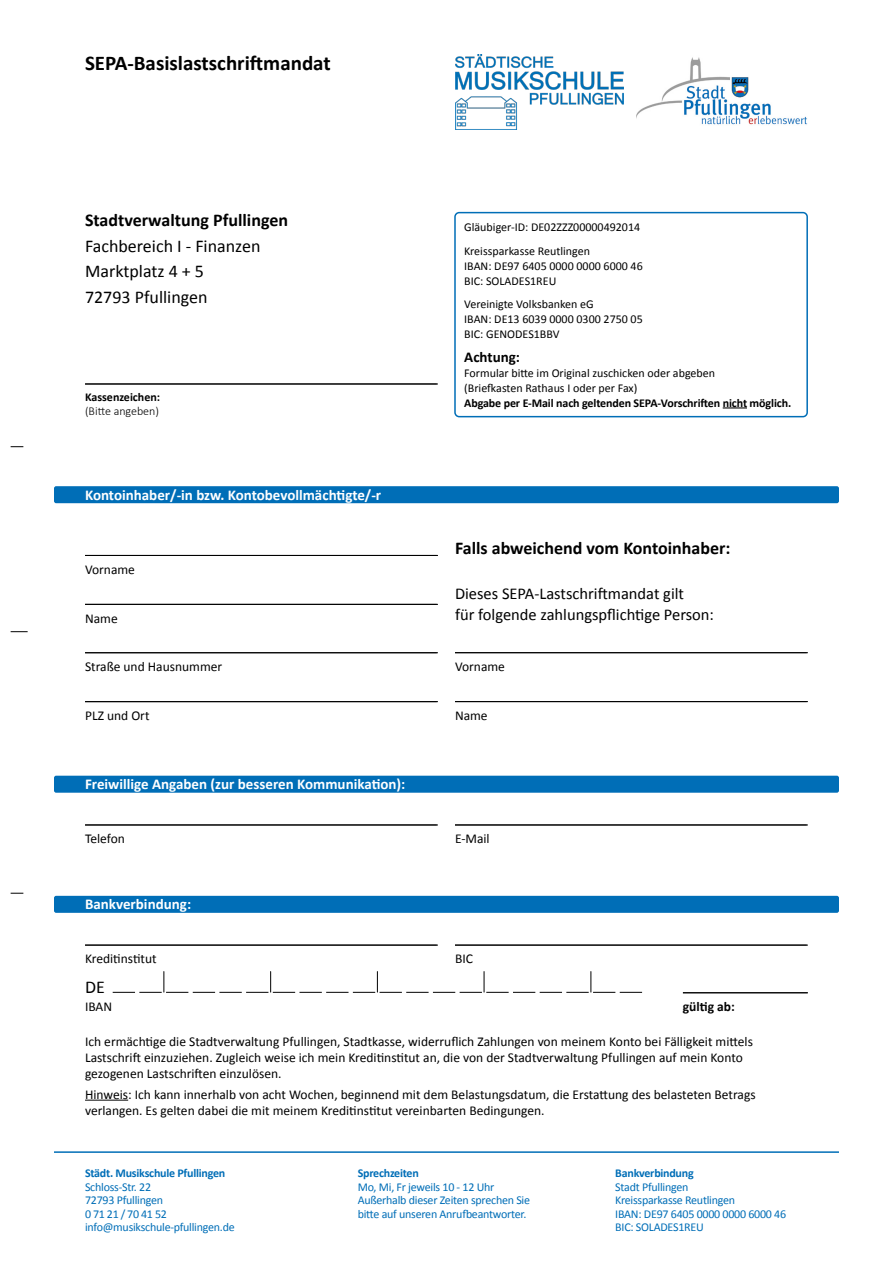
<style>
.page{position:relative;width:893px;height:1263px;background:#fff}
.page>*{position:absolute;margin:0;border:0;box-sizing:border-box;transform-origin:0 0}
.t1{font:700 21px "Calibri";color:#000}
.t2{font:700 18px "Calibri";color:#000}
.t3{font:18px/25.5px "Calibri";color:#000}
.t4{font:16.5px/21px "Calibri";color:#000}
.t5{font:700 15px "Calibri";color:#fff}
.t6{font:700 15px "Calibri";color:#000}
.t7{font:13.5px/16.2px "Calibri";color:#000}
.t8{font:700 13.5px "Calibri";color:#000}
.t9{font:12px/13.5px "Calibri";letter-spacing:-.02em;color:#006eb7}
.t10{font:12px/15px "Calibri";color:#000}
.t11{font:700 12px "Calibri";letter-spacing:-.01em;color:#000}
.t12{font:700 12px "Calibri";letter-spacing:-.02em;color:#006eb7}
.t13{font:300 12px "Calibri";color:#000}
</style>
<div class="page">
<div style="left:54px;top:486px;width:785px;height:17px;background:#006eb7;border-radius:2px"></div>
<div style="left:54px;top:776px;width:785px;height:17px;background:#006eb7;border-radius:2px"></div>
<div style="left:54px;top:896px;width:785px;height:17px;background:#006eb7;border-radius:2px"></div>
<img style="left:455px;top:54px;width:169px;height:75px">
<svg style="left:11px;top:446px;width:12px;height:1px"></svg>
<svg style="left:11px;top:631px;width:17px;height:1px"></svg>
<svg style="left:11px;top:893px;width:12px;height:1px"></svg>
<svg style="left:723px;top:407px;width:24px;height:1px"></svg>
<div style="left:454px;top:212px;width:354px;height:205px;border:2px solid #006eb7;border-radius:4px"></div>
<hr style="left:85px;top:1100px;width:43px;height:1px;background:#000">
<hr style="left:54px;top:1151px;width:785px;height:2px;background:#006eb7">
<img style="left:636px;top:57px;width:171px;height:68px">
<hr style="left:85px;top:652px;width:353px;height:1px;background:#000">
<hr style="left:85px;top:555px;width:353px;height:1px;background:#000">
<hr style="left:85px;top:384px;width:353px;height:1px;background:#000">
<hr style="left:85px;top:701px;width:353px;height:1px;background:#000">
<hr style="left:85px;top:604px;width:353px;height:1px;background:#000">
<hr style="left:455px;top:652px;width:353px;height:1px;background:#000">
<hr style="left:455px;top:701px;width:353px;height:1px;background:#000">
<hr style="left:85px;top:825px;width:353px;height:1px;background:#000">
<hr style="left:85px;top:945px;width:353px;height:1px;background:#000">
<hr style="left:455px;top:825px;width:353px;height:1px;background:#000">
<hr style="left:455px;top:945px;width:353px;height:1px;background:#000">
<hr style="left:683px;top:992px;width:125px;height:1px;background:#000">
<svg style="left:113px;top:971px;width:529px;height:22px"></svg>
<h1 class="t1" style="left:85px;top:49px;width:247px">SEPA-Basislastschriftmandat</h1>
<h2 class="t2" style="left:85px;top:209px;width:205px">Stadtverwaltung Pfullingen</h2>
<h2 class="t3" style="left:85px;top:233px;width:177px">Fachbereich I - Finanzen<br>Marktplatz 4 + 5<br>72793 Pfullingen</h2>
<p class="t11" style="left:85px;top:389px;width:77px">Kassenzeichen:</p>
<p class="t13" style="left:85px;top:403px;width:75px">(Bitte angeben)</p>
<p class="t5" style="left:85px;top:486px;width:298px">Kontoinhaber/-in bzw. Kontobevollmächtigte/-r</p>
<p class="t7" style="left:85px;top:561px;width:51px">Vorname</p>
<p class="t7" style="left:85px;top:610px;width:34px">Name</p>
<p class="t7" style="left:85px;top:658px;width:139px">Straße und Hausnummer</p>
<p class="t7" style="left:85px;top:707px;width:66px">PLZ und Ort</p>
<p class="t5" style="left:85px;top:774px;width:322px">Freiwillige Angaben (zur besseren Kommunikation):</p>
<p class="t7" style="left:85px;top:831px;width:41px">Telefon</p>
<p class="t5" style="left:85px;top:894px;width:108px">Bankverbindung:</p>
<p class="t7" style="left:85px;top:951px;width:73px">Kreditinstitut</p>
<p class="t7" style="left:85px;top:999px;width:29px">IBAN</p>
<h2 class="t3" style="left:85px;top:974px;width:21px">DE</h2>
<p class="t10" style="left:464px;top:216px;width:177px;line-height:23.5px">Gläubiger-ID: DE02ZZZ00000492014<br>Kreissparkasse Reutlingen</p>
<p class="t10" style="left:464px;top:258px;width:180px">IBAN: DE97 6405 0000 0000 6000 46<br>BIC: SOLADES1REU</p>
<p class="t10" style="left:464px;top:297px;width:180px">Vereinigte Volksbanken eG<br>IBAN: DE13 6039 0000 0300 2750 05<br>BIC: GENODES1BBV</p>
<p class="t6" style="left:464px;top:347px;width:57px">Achtung:</p>
<p class="t10" style="left:464px;top:365px;width:252px">Formular bitte im Original zuschicken oder abgeben (Briefkasten Rathaus I oder per Fax)</p>
<p class="t11" style="left:464px;top:395px;width:328px">Abgabe per E-Mail nach geltenden SEPA-Vorschriften nicht möglich.</p>
<h2 class="t2" style="left:455px;top:536px;width:277px">Falls abweichend vom Kontoinhaber:</h2>
<p class="t4" style="left:455px;top:583px;width:261px">Dieses SEPA-Lastschriftmandat gilt<br>für folgende zahlungspflichtige Person:</p>
<p class="t7" style="left:455px;top:658px;width:51px">Vorname</p>
<p class="t7" style="left:455px;top:707px;width:34px">Name</p>
<p class="t7" style="left:455px;top:831px;width:36px">E-Mail</p>
<p class="t7" style="left:455px;top:951px;width:19px">BIC</p>
<p class="t8" style="left:683px;top:998px;width:53px">gültig ab:</p>
<p class="t7" style="left:85px;top:1033px;width:669px">Ich ermächtige die Stadtverwaltung Pfullingen, Stadtkasse, widerruflich Zahlungen von meinem Konto bei Fälligkeit mittels<br>Lastschrift einzuziehen. Zugleich weise ich mein Kreditinstitut an, die von der Stadtverwaltung Pfullingen auf mein Konto gezogenen Lastschriften einzulösen.</p>
<p class="t7" style="left:85px;top:1086px;width:672px">Hinweis: Ich kann innerhalb von acht Wochen, beginnend mit dem Belastungsdatum, die Erstattung des belasteten Betrags verlangen. Es gelten dabei die mit meinem Kreditinstitut vereinbarten Bedingungen.</p>
<p class="t12" style="left:85px;top:1165px;width:142px">Städt. Musikschule Pfullingen</p>
<p class="t9" style="left:85px;top:1180px;width:151px">Schloss-Str. 22<br>72793 Pfullingen<br>0 71 21 / 70 41 52 info@musikschule-pfullingen.de</p>
<p class="t12" style="left:358px;top:1165px;width:63px">Sprechzeiten</p>
<p class="t9" style="left:358px;top:1180px;width:174px">Mo, Mi, Fr jeweils 10 - 12 Uhr<br>Außerhalb dieser Zeiten sprechen Sie bitte auf unseren Anrufbeantworter.</p>
<p class="t12" style="left:615px;top:1165px;width:80px">Bankverbindung</p>
<p class="t9" style="left:615px;top:1180px;width:172px">Stadt Pfullingen<br>Kreissparkasse Reutlingen<br>IBAN: DE97 6405 0000 0000 6000 46<br>BIC: SOLADES1REU</p>
</div>
